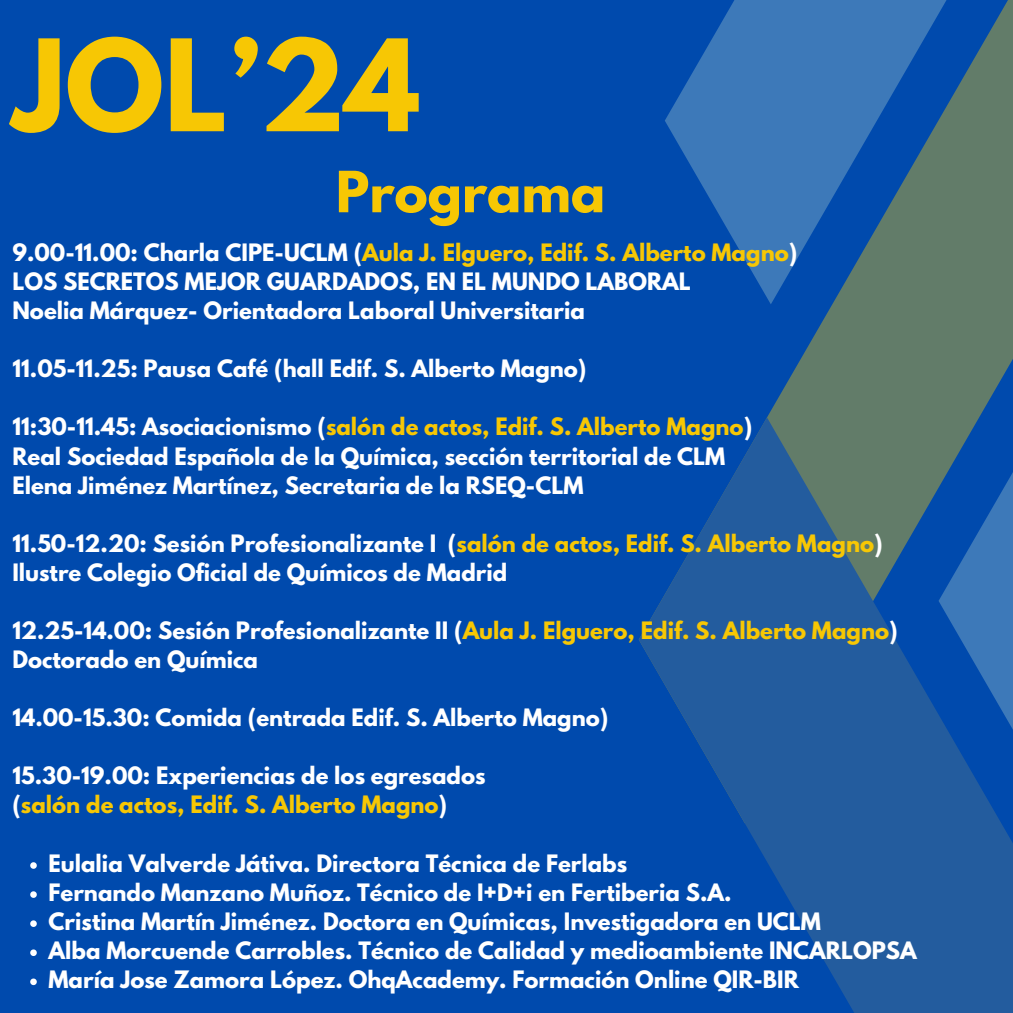
<style>
.page{position:relative;width:1013px;height:1013px;background:#fff}
.page>*{position:absolute;margin:0;border:0;box-sizing:border-box;transform-origin:0 0}
.t1{font:700 112.5px "League Spartan";color:#f7c704}
.t2{font:700 50.25px "League Spartan";color:#f7c704}
.t3{font:700 21.25px/29px "League Spartan";color:#fff}
.s1{color:#f7c704}
</style>
<div class="page">
<div style="left:0;top:0;width:1012px;height:1012px;background:#004aad"></div>
<svg style="left:665px;top:0;width:347px;height:417px"></svg>
<svg style="left:638px;top:417px;width:374px;height:595px;fill:#235c9e"></svg>
<svg style="left:938px;top:279px;width:74px;height:505px"></svg>
<svg style="left:30px;top:862px;width:7px;height:6px"></svg>
<svg style="left:30px;top:891px;width:7px;height:6px"></svg>
<svg style="left:30px;top:920px;width:7px;height:6px"></svg>
<svg style="left:30px;top:949px;width:7px;height:7px"></svg>
<svg style="left:30px;top:978px;width:7px;height:7px"></svg>
<p class="t1" style="left:12px;top:30px;width:409px">JOL’24</p>
<h1 class="t2" style="left:336px;top:167px;width:271px">Programa</h1>
<h2 class="t3" style="left:12px;top:241px;width:786px">9.00-11.00: Charla CIPE-UCLM (<span class="s1">Aula J. Elguero, Edif. S. Alberto Magno</span>)<br>LOS SECRETOS MEJOR GUARDADOS, EN EL MUNDO LABORAL<br>Noelia Márquez- Orientadora Laboral Universitaria</h2>
<h3 class="t3" style="left:12px;top:357px;width:575px">11.05-11.25: Pausa Café (hall Edif. S. Alberto Magno)</h3>
<h3 class="t3" style="left:12px;top:415px;width:741px">11:30-11.45: Asociacionismo (<span class="s1">salón de actos, Edif. S. Alberto Magno</span>)<br>Real Sociedad Española de la Química, sección territorial de CLM<br>Elena Jiménez Martínez, Secretaria de la RSEQ-CLM</h3>
<h3 class="t3" style="left:12px;top:531px;width:871px">11.50-12.20: Sesión Profesionalizante I (<span class="s1">salón de actos, Edif. S. Alberto Magno</span>)<br>Ilustre Colegio Oficial de Químicos de Madrid</h3>
<h3 class="t3" style="left:12px;top:618px;width:886px">12.25-14.00: Sesión Profesionalizante II (<span class="s1">Aula J. Elguero, Edif. S. Alberto Magno</span>)<br>Doctorado en Química</h3>
<h3 class="t3" style="left:12px;top:706px;width:597px">14.00-15.30: Comida (entrada Edif. S. Alberto Magno)</h3>
<h3 class="t3" style="left:12px;top:764px;width:474px">15.30-19.00: Experiencias de los egresados (<span class="s1">salón de actos, Edif. S. Alberto Magno</span>)</h3>
<h3 class="t3" style="left:49px;top:851px;width:580px">Eulalia Valverde Játiva. Directora Técnica de Ferlabs</h3>
<p class="t3" style="left:49px;top:880px;width:684px">Fernando Manzano Muñoz. Técnico de I+D+i en Fertiberia S.A.</p>
<p class="t3" style="left:49px;top:909px;width:774px">Cristina Martín Jiménez. Doctora en Químicas, Investigadora en UCLM</p>
<p class="t3" style="left:49px;top:938px;width:869px">Alba Morcuende Carrobles. Técnico de Calidad y medioambiente INCARLOPSA</p>
<p class="t3" style="left:49px;top:967px;width:751px">María Jose Zamora López. OhqAcademy. Formación Online QIR-BIR</p>
</div>
